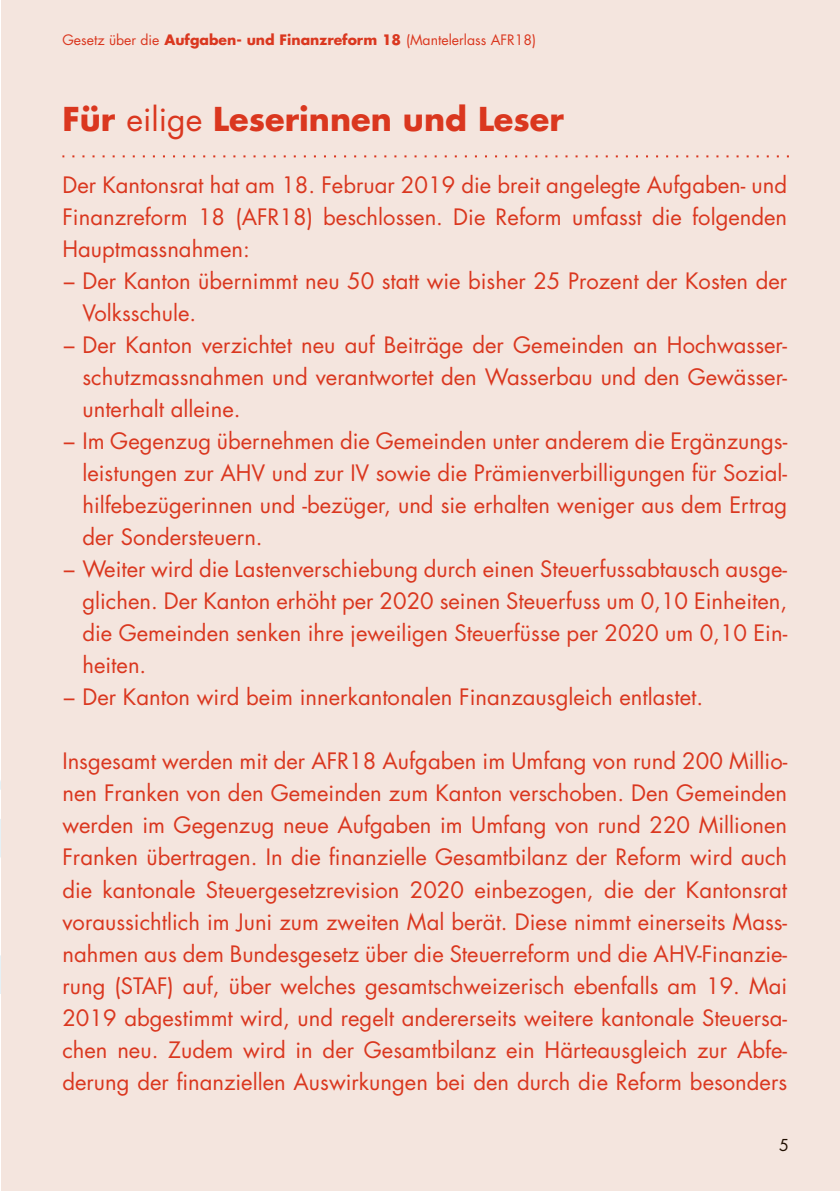
<style>
.page{position:relative;width:840px;height:1191px;background:#fff}
.page>*{position:absolute;margin:0;border:0;box-sizing:border-box;transform-origin:0 0}
.t1{font:700 32px "Futura";color:#da371f}
.t2{font:22px/32px "Futura";color:#da371f;text-align:justify}
.t3{font:16px "Futura";color:#200e00}
.t4{font:14px "Futura";color:#da371f}
.s1{font-weight:700}
.s2{font-weight:400}
</style>
<div class="page">
<svg style="left:0;top:819px;width:1px;height:175px"></svg>
<div style="left:1px;top:0;width:838px;height:1191px;background:#f4e5de"></div>
<svg style="left:62px;top:155px;width:726px;height:2px"></svg>
<p class="t4" style="left:62px;top:30px;width:475px">Gesetz über die <span class="s1">Aufgaben- und Finanzreform 18</span> (Mantelerlass AFR18)</p>
<h1 class="t1" style="left:62px;top:97px;width:502px">Für <span class="s2">eilige</span> Leserinnen und Leser</h1>
<p class="t2" style="left:62px;top:169px;width:725px">Der Kantonsrat hat am 18. Februar 2019 die breit angelegte Aufgaben- und</p>
<p class="t2" style="left:62px;top:201px;width:726px">Finanzreform 18 (AFR18) beschlossen. Die Reform umfasst die folgenden</p>
<p class="t2" style="left:62px;top:233px;width:189px">Hauptmassnahmen:</p>
<p class="t2" style="left:62px;top:265px;width:725px">− Der Kanton übernimmt neu 50 statt wie bisher 25 Prozent der Kosten der</p>
<p class="t2" style="left:82px;top:297px;width:115px">Volksschule.</p>
<p class="t2" style="left:62px;top:329px;width:725px">− Der Kanton verzichtet neu auf Beiträge der Gemeinden an Hochwasser-</p>
<p class="t2" style="left:82px;top:361px;width:705px">schutzmassnahmen und verantwortet den Wasserbau und den Gewässer-</p>
<p class="t2" style="left:82px;top:393px;width:159px">unterhalt alleine.</p>
<p class="t2" style="left:62px;top:425px;width:726px">− Im Gegenzug übernehmen die Gemeinden unter anderem die Ergänzungs-</p>
<p class="t2" style="left:82px;top:457px;width:705px">leistungen zur AHV und zur IV sowie die Prämienverbilligungen für Sozial-</p>
<p class="t2" style="left:82px;top:489px;width:705px">hilfebezügerinnen und -bezüger, und sie erhalten weniger aus dem Ertrag</p>
<p class="t2" style="left:82px;top:521px;width:182px">der Sondersteuern.</p>
<p class="t2" style="left:62px;top:553px;width:725px">− Weiter wird die Lastenverschiebung durch einen Steuerfussabtausch ausge-</p>
<p class="t2" style="left:82px;top:585px;width:705px">glichen. Der Kanton erhöht per 2020 seinen Steuerfuss um 0,10 Einheiten,</p>
<p class="t2" style="left:82px;top:617px;width:706px">die Gemeinden senken ihre jeweiligen Steuerfüsse per 2020 um 0,10 Ein-</p>
<p class="t2" style="left:82px;top:649px;width:65px">heiten.</p>
<p class="t2" style="left:62px;top:681px;width:642px">− Der Kanton wird beim innerkantonalen Finanzausgleich entlastet.</p>
<p class="t2" style="left:62px;top:745px;width:726px">Insgesamt werden mit der AFR18 Aufgaben im Umfang von rund 200 Millio&shy;nen Franken von den Gemeinden zum Kanton verschoben. Den Gemeinden werden im Gegenzug neue Aufgaben im Umfang von rund 220 Millionen Franken übertragen. In die finanzielle Gesamtbilanz der Reform wird auch die kantonale Steuergesetzrevision 2020 einbezogen, die der Kantonsrat voraussichtlich im Juni zum zweiten Mal berät. Diese nimmt einerseits Mass&shy;nahmen aus dem Bundesgesetz über die Steuerreform und die AHV-Finanzie&shy;rung (STAF) auf, über welches gesamtschweizerisch ebenfalls am 19. Mai 2019 abgestimmt wird, und regelt andererseits weitere kantonale Steuersa&shy;chen neu. Zudem wird in der Gesamtbilanz ein Härteausgleich zur Abfe&shy;derung der finanziellen Auswirkungen bei den durch die Reform besonders</p>
<p class="t3" style="left:778px;top:1134px;width:11px">5</p>
</div>
